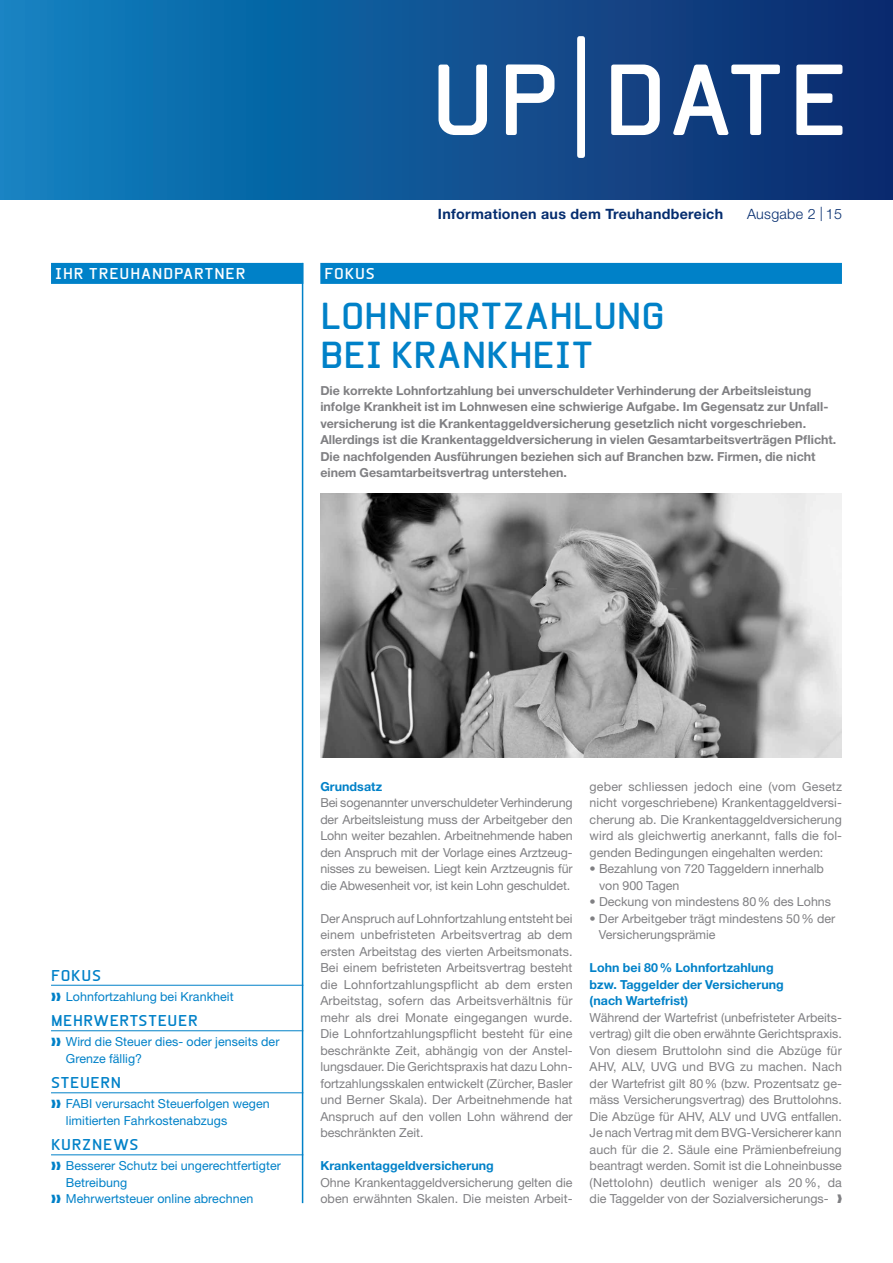
<style>
.page{position:relative;width:893px;height:1263px;background:#fff}
.page>*{position:absolute;margin:0;border:0;box-sizing:border-box;transform-origin:0 0}
.t1{font:700 36px/39px "Beta Sans";color:#0081c8}
.t2{font:700 15px "Beta Sans";letter-spacing:.04em;color:#0081c8}
.t3{font:700 15px "Beta Sans";letter-spacing:.06em;color:#fff}
.t4{font:700 15px "Beta Sans";letter-spacing:.06em;color:#0081c8}
.t5{font:700 14.25px "Helvetica Neue LT Std";letter-spacing:.02em;color:#052d6f}
.t6{font:300 14.25px "Helvetica Neue LT Std";letter-spacing:.02em;color:#052d6f}
.t7{font:12.45px/16.5px "Helvetica Neue LT Std";color:#808083;text-align:justify}
.t8{font:700 12.45px/16.5px "Helvetica Neue LT Std";color:#808083}
.t9{font:12.45px/16.5px "Helvetica Neue LT Std";letter-spacing:.005em;color:#0081c8}
.t10{font:700 12.45px/16.5px "Helvetica Neue LT Std";letter-spacing:.005em;color:#0081c8}
</style>
<div class="page">
<div style="left:0;top:0;width:893px;height:200px;background:linear-gradient(to right,#0f82c0,#0e286b)"></div>
<svg style="left:438px;top:36px;width:404px;height:122px"></svg>
<hr style="left:0;top:0;width:1px;height:200px;background:#1b84c4">
<hr style="left:51px;top:985px;width:252px;height:1px;background:#0081c8">
<hr style="left:51px;top:1030px;width:252px;height:1px;background:#0081c8">
<hr style="left:51px;top:1092px;width:252px;height:1px;background:#0081c8">
<hr style="left:51px;top:1154px;width:252px;height:1px;background:#0081c8">
<div style="left:320px;top:263px;width:522px;height:21px;background:#0081c8"></div>
<div style="left:51px;top:263px;width:252px;height:21px;background:#0081c8"></div>
<hr style="left:302px;top:263px;width:1px;height:940px;background:#0081c8">
<img style="left:320px;top:494px;width:522px;height:264px">
<p class="t3" style="left:55px;top:265px;width:55px">IHR TREU</p>
<p class="t3" style="left:130px;top:265px;width:95px">HANDPARTNER</p>
<p class="t3" style="left:325px;top:265px;width:31px">FOKUS</p>
<p class="t5" style="left:438px;top:205px;width:287px">Informationen aus dem Treuhandbereich</p>
<p class="t6" style="left:747px;top:205px;width:96px">Ausgabe 2 | 15</p>
<h1 class="t1" style="left:320px;top:296px;width:346px">LOHNFORTZAHLUNG<br>BEI KRANKHEIT</h1>
<p class="t8" style="left:320px;top:382px;width:517px">Die korrekte Lohnfortzahlung bei unverschuldeter Verhinderung der Arbeitsleistung infolge Krankheit ist im Lohnwesen eine schwierige Aufgabe. Im Gegensatz zur Unfall&shy;versicherung ist die Krankentaggeldversicherung gesetzlich nicht vorgeschrieben.<br>Allerdings ist die Krankentaggeldversicherung in vielen Gesamtarbeitsverträgen Pflicht.<br>Die nachfolgenden Ausführungen beziehen sich auf Branchen bzw. Firmen, die nicht einem Gesamtarbeitsvertrag unterstehen.</p>
<p class="t2" style="left:51px;top:966px;width:52px">FOKUS</p>
<p class="t9" style="left:51px;top:988px;width:184px">❱❱ Lohnfortzahlung bei Krankheit</p>
<p class="t2" style="left:51px;top:1012px;width:45px">MEHRWER</p>
<p class="t2" style="left:129px;top:1012px;width:39px">TSTEUER</p>
<p class="t9" style="left:66px;top:1033px;width:215px;text-indent:-15px">❱❱ Wird die Steuer dies- oder jenseits der<br>Grenze fällig?</p>
<p class="t2" style="left:51px;top:1074px;width:30px">STEUERN</p>
<p class="t9" style="left:66px;top:1095px;width:205px;text-indent:-15px">❱❱ FABI verursacht Steuerfolgen wegen limitierten Fahrkostenabzugs</p>
<p class="t4" style="left:51px;top:1136px;width:89px">KURZNEWS</p>
<p class="t9" style="left:51px;top:1157px;width:231px">❱❱ Besserer Schutz bei ungerechtfertigter</p>
<p class="t9" style="left:66px;top:1174px;width:63px">Betreibung</p>
<p class="t9" style="left:51px;top:1190px;width:204px">❱❱ Mehrwertsteuer online abrechnen</p>
<p class="t10" style="left:320px;top:778px;width:63px">Grundsatz</p>
<p class="t7" style="left:320px;top:794px;width:254px">Bei sogenannter unverschuldeter Verhinderung der Arbeitsleistung muss der Arbeitgeber den Lohn weiter bezahlen. Arbeitnehmende haben den Anspruch mit der Vorlage eines Arztzeug&shy;nisses zu beweisen. Liegt kein Arztzeugnis für die Abwesenheit vor, ist kein Lohn geschuldet.</p>
<p class="t7" style="left:320px;top:910px;width:254px">Der Anspruch auf Lohnfortzahlung entsteht bei einem unbefristeten Arbeitsvertrag ab dem ersten Arbeitstag des vierten Arbeitsmonats.<br>Bei einem befristeten Arbeitsvertrag besteht die Lohnfortzahlungspflicht ab dem ersten Arbeitstag, sofern das Arbeitsverhältnis für mehr als drei Monate eingegangen wurde.<br>Die Lohnfortzahlungspflicht besteht für eine beschränkte Zeit, abhängig von der Anstel&shy;lungsdauer. Die Gerichtspraxis hat dazu Lohn&shy;fortzahlungsskalen entwickelt (Zürcher, Basler und Berner Skala). Der Arbeitnehmende hat Anspruch auf den vollen Lohn während der beschränkten Zeit.</p>
<p class="t10" style="left:320px;top:1157px;width:175px">Krankentaggeldversicherung</p>
<p class="t7" style="left:320px;top:1174px;width:254px">Ohne Krankentaggeldversicherung gelten die oben erwähnten Skalen. Die meisten Arbeit-</p>
<p class="t7" style="left:590px;top:778px;width:254px">geber schliessen jedoch eine (vom Gesetz nicht vorgeschriebene) Krankentaggeldversi&shy;cherung ab. Die Krankentaggeldversicherung wird als gleichwertig anerkannt, falls die fol&shy;genden Bedingungen eingehalten werden:</p>
<p class="t7" style="left:599px;top:860px;width:226px;text-indent:-9px">• Bezahlung von 720 Taggeldern innerhalb von 900 Tagen</p>
<p class="t7" style="left:590px;top:893px;width:243px">• Deckung von mindestens 80% des Lohns</p>
<p class="t7" style="left:599px;top:910px;width:238px;text-indent:-9px">• Der Arbeitgeber trägt mindestens 50% der<br>Versicherungsprämie</p>
<p class="t10" style="left:590px;top:959px;width:196px">Lohn bei 80% Lohnfortzahlung bzw. Taggelder der Versicherung (nach Wartefrist)</p>
<p class="t7" style="left:590px;top:1009px;width:254px">Während der Wartefrist (unbefristeter Arbeits&shy;vertrag) gilt die oben erwähnte Gerichtspraxis.<br>Von diesem Bruttolohn sind die Abzüge für AHV, ALV, UVG und BVG zu machen. Nach der Wartefrist gilt 80% (bzw. Prozentsatz ge&shy;mäss Versicherungsvertrag) des Bruttolohns.<br>Die Abzüge für AHV, ALV und UVG entfallen.<br>Je nach Vertrag mit dem BVG-Versicherer kann auch für die 2. Säule eine Prämienbefreiung beantragt werden. Somit ist die Lohneinbusse (Nettolohn) deutlich weniger als 20%, da die Taggelder von der Sozialversicherungs-</p>
</div>
